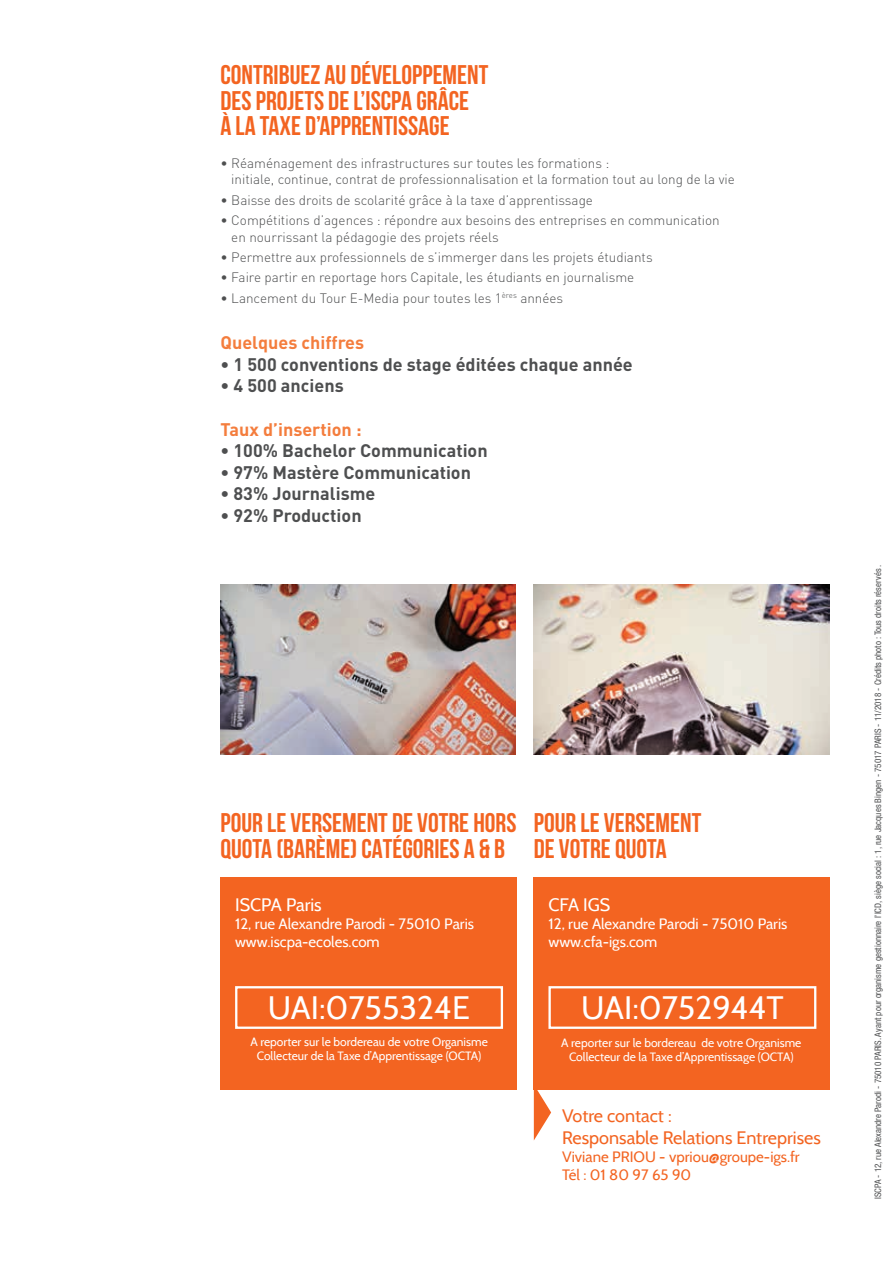
<style>
.page{position:relative;width:893px;height:1263px;background:#fff}
.page>*{position:absolute;margin:0;border:0;box-sizing:border-box;transform-origin:0 0}
.t1{font:32.4px "Cabin";color:#fff}
.t2{font:700 27px/25.5px "Bebas Neue";color:#f36421}
.t3{font:700 18px "DIN";color:#4e4f50}
.t4{font:18px/21.6px "Cabin";color:#f36421}
.t5{font:700 18px "DIN";color:#f47d3d}
.t6{font:18px "Cabin";color:#fff}
.t7{font:15px/18px "Cabin";color:#fff}
.t8{font:15px/18px "Cabin";color:#f36421}
.t9{font:300 13.5px/16.2px "DIN";color:#4e4f50}
.t10{font:12px/14.4px "Cabin";color:#fff;text-align:center}
.t11{font:condensed 9px "Helvetica Neue";color:#4e4f50}
</style>
<div class="page">
<img style="left:220px;top:585px;width:296px;height:170px">
<img style="left:534px;top:585px;width:295px;height:170px">
<div style="left:220px;top:877px;width:297px;height:213px;background:#f36421"></div>
<div style="left:534px;top:877px;width:296px;height:213px;background:#f36421"></div>
<div style="left:235px;top:986px;width:268px;height:43px;border:2px solid #fff"></div>
<div style="left:548px;top:986px;width:268px;height:43px;border:2px solid #fff"></div>
<svg style="left:534px;top:1090px;width:17px;height:50px"></svg>
<h2 class="t2" style="left:220px;top:62px;width:269px">CONTRIBUEZ AU DÉVELOPPEMENT<br>DES PROJETS DE L’ISCPA GRÂCE<br>À LA TAXE D’APPRENTISSAGE</h2>
<p class="t9" style="left:231px;top:155px;width:505px;text-indent:-11px">• Réaménagement des infrastructures sur toutes les formations :<br>initiale, continue, contrat de professionnalisation et la formation tout au long de la vie</p>
<p class="t9" style="left:220px;top:192px;width:374px">• Baisse des droits de scolarité grâce à la taxe d’apprentissage</p>
<p class="t9" style="left:231px;top:212px;width:490px;text-indent:-11px">• Compétitions d’agences : répondre aux besoins des entreprises en communication en nourrissant la pédagogie des projets réels</p>
<p class="t9" style="left:220px;top:249px;width:434px">• Permettre aux professionnels de s’immerger dans les projets étudiants</p>
<p class="t9" style="left:220px;top:269px;width:415px">• Faire partir en reportage hors Capitale, les étudiants en journalisme</p>
<p class="t9" style="left:220px;top:290px;width:344px">• Lancement du Tour E-Media pour toutes les 1<sup>ères</sup> années</p>
<h3 class="t5" style="left:220px;top:331px;width:145px">Quelques chiffres</h3>
<h3 class="t3" style="left:220px;top:352px;width:414px">• 1 500 conventions de stage éditées chaque année</h3>
<h3 class="t3" style="left:220px;top:374px;width:125px">• 4 500 anciens</h3>
<h3 class="t5" style="left:220px;top:417px;width:143px">Taux d’insertion :</h3>
<h3 class="t3" style="left:220px;top:439px;width:269px">• 100% Bachelor Communication</h3>
<h3 class="t3" style="left:220px;top:460px;width:252px">• 97% Mastère Communication</h3>
<h3 class="t3" style="left:220px;top:482px;width:156px">• 83% Journalisme</h3>
<h3 class="t3" style="left:220px;top:504px;width:143px">• 92% Production</h3>
<h2 class="t2" style="left:220px;top:810px;width:298px">POUR LE VERSEMENT DE VOTRE HORS<br>QUOTA (BARÈME) CATÉGORIES A &amp; B</h2>
<h2 class="t2" style="left:534px;top:810px;width:169px">POUR LE VERSEMENT<br>DE VOTRE QUOTA</h2>
<h3 class="t6" style="left:235px;top:893px;width:88px">ISCPA Paris</h3>
<p class="t7" style="left:235px;top:914px;width:240px">12, rue Alexandre Parodi - 75010 Paris www.iscpa-ecoles.com</p>
<h3 class="t6" style="left:548px;top:893px;width:63px">CFA IGS</h3>
<p class="t7" style="left:548px;top:914px;width:240px">12, rue Alexandre Parodi - 75010 Paris www.cfa-igs.com</p>
<h1 class="t1" style="left:268px;top:987px;width:204px">UAI:0755324E</h1>
<h1 class="t1" style="left:581px;top:987px;width:204px">UAI:0752944T</h1>
<p class="t10" style="left:250px;top:1034px;width:239px">A reporter sur le bordereau de votre Organisme<br>Collecteur de la Taxe d’Apprentissage (OCTA)</p>
<p class="t10" style="left:561px;top:1035px;width:242px">A reporter sur le bordereau de votre Organisme<br>Collecteur de la Taxe d’Apprentissage (OCTA)</p>
<h3 class="t4" style="left:562px;top:1105px;width:260px">Votre contact :<br>Responsable Relations Entreprises</h3>
<p class="t8" style="left:562px;top:1147px;width:239px">Viviane PRIOU - vpriou@groupe-igs.fr<br>Tél : 01 80 97 65 90</p>
<p class="t11" style="left:873px;top:1199px;width:636px;rotate:-90deg">ISCPA - 12, rue Alexandre Parodi - 75010 PARIS. Ayant pour organisme gestionnaire l’ICD, siège social : 1, rue Jacques Bingen - 75017 PARIS - 11/2018 - Crédits photo : Tous droits réservés .</p>
</div>
